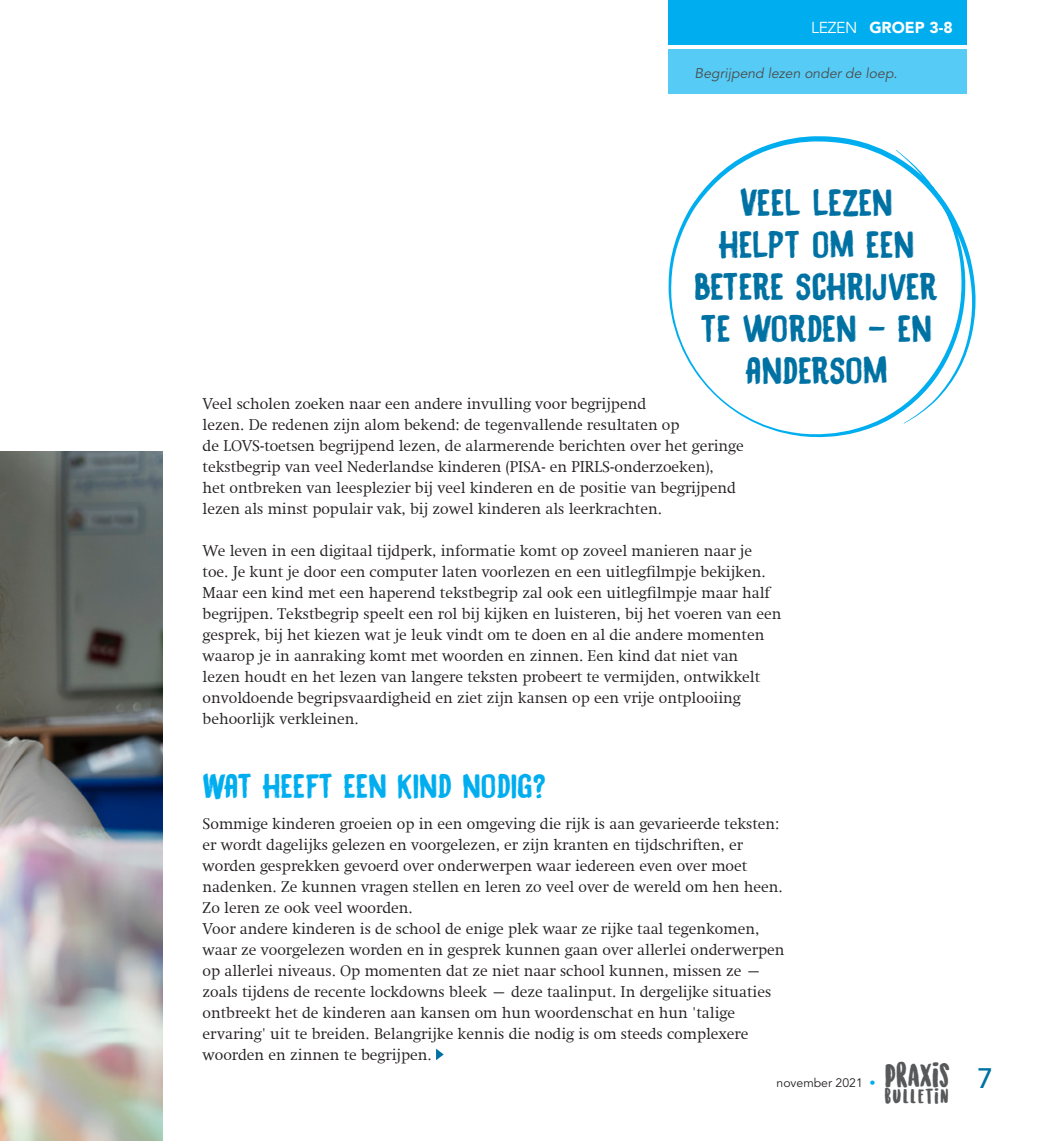
<style>
.page{position:relative;width:1042px;height:1141px;background:#fff}
.page>*{position:absolute;margin:0;border:0;box-sizing:border-box;transform-origin:0 0}
.artikel_kop{font:33.25px/42px "DK Black Bamboo";color:#0071a3;text-align:center}
.t1{font:31.15px "Sunrise International";letter-spacing:.02em;color:#57585a}
.rubriek_kop{font:29.75px "DK Black Bamboo";color:#00aeef}
.t2{font:500 28px "Avenir LT Std";color:#0071a3}
.t3{font:19.25px "Sunrise International";letter-spacing:.1em;color:#57585a}
.artikel_lopend{font:300 15.75px/21px "Swift Com";color:#231f20}
.t4{font:900 15.75px "Avenir LT Std";color:#fff}
.nav_doel{font:italic 14px "Avenir LT Std";color:#4b4c4d}
.t5{font:12.25px "Avenir LT Std";color:#231f20}
.s1{font-weight:400}
.s2{color:#00aeef}
</style>
<div class="page">
<img style="left:0;top:451px;width:162px;height:690px">
<div style="left:668px;top:0;width:298px;height:45px;background:#00aeef"></div>
<div style="left:668px;top:50px;width:298px;height:44px;background:#56cbf5"></div>
<svg style="left:436px;top:1049px;width:8px;height:11px"></svg>
<svg style="left:668px;top:136px;width:308px;height:301px"></svg>
<p class="t4" style="left:811px;top:18px;width:143px"><span class="s1">LEZEN</span> GROEP 3-8</p>
<p class="nav_doel" style="left:694px;top:65px;width:204px">Begrijpend lezen onder de loep.</p>
<p class="artikel_kop" style="left:739px;top:181px;width:155px">VEEL LEZEN</p>
<p class="artikel_kop" style="left:694px;top:223px;width:245px">HELPT OM EEN<br>BETERE SCHRIJVER<br>TE WORDEN - EN<br>ANDERSOM</p>
<p class="artikel_lopend" style="left:203px;top:394px;width:543px">Veel scholen zoeken naar een andere invulling voor begrijpend<br>lezen. De redenen zijn alom bekend: de tegenvallende resultaten op<br>de LOVS-toetsen begrijpend lezen, de alarmerende berichten over het geringe tekstbegrip van veel Nederlandse kinderen (PISA- en PIRLS-onderzoeken),<br>het ontbreken van leesplezier bij veel kinderen en de positie van begrijpend lezen als minst populair vak, bij zowel kinderen als leerkrachten.</p>
<p class="artikel_lopend" style="left:203px;top:541px;width:580px">We leven in een digitaal tijdperk, informatie komt op zoveel manieren naar je toe. Je kunt je door een computer laten voorlezen en een uitlegfilmpje bekijken.<br>Maar een kind met een haperend tekstbegrip zal ook een uitlegfilmpje maar half begrijpen. Tekstbegrip speelt een rol bij kijken en luisteren, bij het voeren van een gesprek, bij het kiezen wat je leuk vindt om te doen en al die andere momenten waarop je in aanraking komt met woorden en zinnen. Een kind dat niet van<br>lezen houdt en het lezen van langere teksten probeert te vermijden, ontwikkelt onvoldoende begripsvaardigheid en ziet zijn kansen op een vrije ontplooiing behoorlijk verkleinen.</p>
<p class="rubriek_kop" style="left:203px;top:765px;width:344px">WAT HEEFT EEN KIND NODIG?</p>
<p class="artikel_lopend" style="left:203px;top:814px;width:582px">Sommige kinderen groeien op in een omgeving die rijk is aan gevarieerde teksten: er wordt dagelijks gelezen en voorgelezen, er zijn kranten en tijdschriften, er worden gesprekken gevoerd over onderwerpen waar iedereen even over moet nadenken. Ze kunnen vragen stellen en leren zo veel over de wereld om hen heen.<br>Zo leren ze ook veel woorden.</p>
<p class="artikel_lopend" style="left:203px;top:919px;width:583px">Voor andere kinderen is de school de enige plek waar ze rijke taal tegenkomen, waar ze voorgelezen worden en in gesprek kunnen gaan over allerlei onderwerpen op allerlei niveaus. Op momenten dat ze niet naar school kunnen, missen ze – zoals tijdens de recente lockdowns bleek – deze taalinput. In dergelijke situaties ontbreekt het de kinderen aan kansen om hun woordenschat en hun 'talige ervaring' uit te breiden. Belangrijke kennis die nodig is om steeds complexere woorden en zinnen te begrijpen.</p>
<p class="t1" style="left:885px;top:1060px;width:66px">PRAXIS</p>
<p class="t3" style="left:885px;top:1088px;width:65px">BULLETIN</p>
<p class="t5" style="left:776px;top:1075px;width:101px">november 2021 <span class="s2">•</span></p>
<p class="t2" style="left:977px;top:1062px;width:17px">7</p>
</div>
